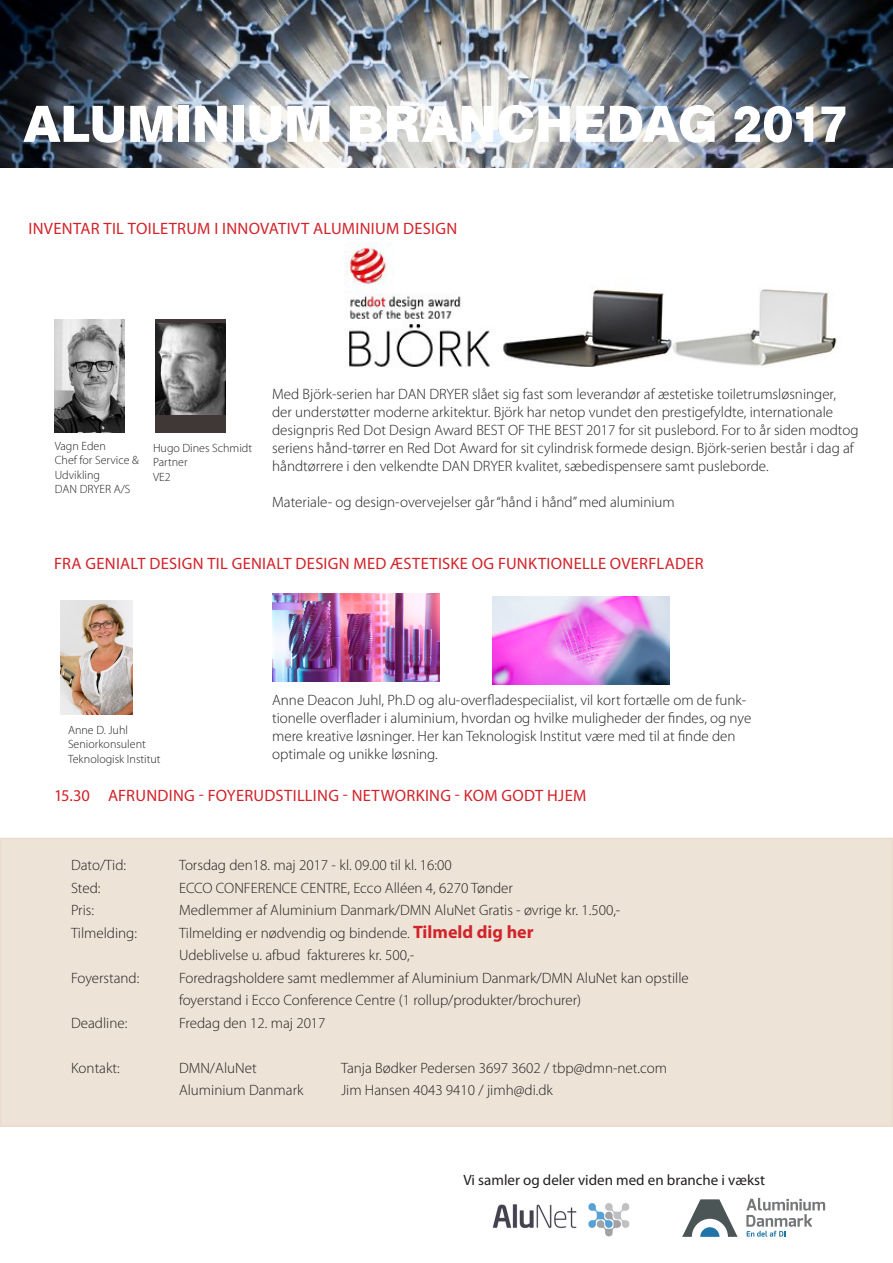
<style>
.page{position:relative;width:893px;height:1263px;background:#fff}
.page>*{position:absolute;margin:0;border:0;box-sizing:border-box;transform-origin:0 0}
.t1{font:700 51px "AG Buch BQ";letter-spacing:.005em;color:#fff}
.t2{font:16.5px "Myriad Pro";letter-spacing:.015em;color:#d1232a}
.t3{font:300 15px/18px "Myriad Pro";color:#231f20}
.t4{font:15px "Myriad Pro";color:#231f20}
.t5{font:300 12px/14.4px "Myriad Pro";color:#231f20}
.s1{font-weight:700;font-size:18px;color:#d1232a}
</style>
<div class="page">
<svg style="left:682px;top:1199px;width:55px;height:38px"></svg>
<svg style="left:746px;top:1198px;width:79px;height:38px"></svg>
<img style="left:492px;top:1203px;width:138px;height:34px">
<img style="left:0;top:0;width:893px;height:168px">
<div style="left:1px;top:838px;width:891px;height:288px;background:#ede3d7"></div>
<div style="left:0;top:838px;width:893px;height:289px;border:2px solid #eadcce"></div>
<img style="left:55px;top:320px;width:70px;height:113px">
<img style="left:344px;top:243px;width:494px;height:124px">
<div style="left:155px;top:320px;width:70px;height:113px;background:#3f3836"></div>
<img style="left:155px;top:323px;width:70px;height:92px">
<img style="left:61px;top:601px;width:71px;height:113px">
<img style="left:272px;top:593px;width:168px;height:88px">
<img style="left:492px;top:596px;width:178px;height:89px">
<p class="t1" style="left:23px;top:94px;width:827px">ALUMINIUM BRANCHEDAG 2017</p>
<p class="t2" style="left:29px;top:218px;width:430px">INVENTAR TIL TOILETRUM I INNOVATIVT ALUMINIUM DESIGN</p>
<p class="t5" style="left:55px;top:439px;width:53px">Vagn Eden</p>
<p class="t5" style="left:55px;top:453px;width:86px">Chef for Service &amp;<br>Udvikling</p>
<p class="t5" style="left:55px;top:482px;width:77px">DAN DRYER A/S</p>
<p class="t5" style="left:153px;top:441px;width:101px">Hugo Dines Schmidt</p>
<p class="t5" style="left:153px;top:455px;width:36px">Partner<br>VE2</p>
<p class="t3" style="left:272px;top:385px;width:588px">Med Björk-serien har DAN DRYER slået sig fast som leverandør af æstetiske toiletrumsløsninger, der understøtter moderne arkitektur. Björk har netop vundet den prestigefyldte, internationale designpris Red Dot Design Award BEST OF THE BEST 2017 for sit puslebord. For to år siden modtog seriens hånd-tørrer en Red Dot Award for sit cylindrisk formede design. Björk-serien består i dag af håndtørrere i den velkendte DAN DRYER kvalitet, sæbedispensere samt pusleborde.</p>
<p class="t3" style="left:272px;top:493px;width:404px">Materiale- og design-overvejelser går “hånd i hånd” med aluminium</p>
<p class="t2" style="left:54px;top:554px;width:651px">FRA GENIALT DESIGN TIL GENIALT DESIGN MED ÆSTETISKE OG FUNKTIONELLE OVERFLADER</p>
<p class="t3" style="left:272px;top:691px;width:481px">Anne Deacon Juhl, Ph.D og alu-overfladespeciialist, vil kort fortælle om de funk&shy;tionelle overflader i aluminium, hvordan og hvilke muligheder der findes, og nye mere kreative løsninger. Her kan Teknologisk Institut være med til at finde den optimale og unikke løsning.</p>
<p class="t2" style="left:54px;top:785px;width:534px">15.30 AFRUNDING - FOYERUDSTILLING - NETWORKING - KOM GODT HJEM</p>
<p class="t5" style="left:68px;top:723px;width:61px">Anne D. Juhl</p>
<p class="t5" style="left:68px;top:737px;width:79px">Seniorkonsulent</p>
<p class="t5" style="left:68px;top:752px;width:94px">Teknologisk Institut</p>
<p class="t3" style="left:71px;top:856px;width:57px">Dato/Tid:</p>
<p class="t3" style="left:179px;top:856px;width:274px">Torsdag den18. maj 2017 - kl. 09.00 til kl. 16:00</p>
<p class="t3" style="left:71px;top:879px;width:31px">Sted:</p>
<p class="t3" style="left:179px;top:879px;width:335px">ECCO CONFERENCE CENTRE, Ecco Alléen 4, 6270 Tønder</p>
<p class="t3" style="left:71px;top:901px;width:25px">Pris:</p>
<p class="t3" style="left:179px;top:901px;width:443px">Medlemmer af Aluminium Danmark/DMN AluNet Gratis - øvrige kr. 1.500,-</p>
<p class="t3" style="left:71px;top:924px;width:68px">Tilmelding:</p>
<p class="t3" style="left:179px;top:922px;width:356px;line-height:22.5px">Tilmelding er nødvendig og bindende. <span class="s1">Tilmeld dig her<br></span>Udeblivelse u. afbud faktureres kr. 500,-</p>
<p class="t3" style="left:71px;top:969px;width:70px">Foyerstand:</p>
<p class="t3" style="left:179px;top:967px;width:511px;line-height:22.5px">Foredragsholdere samt medlemmer af Aluminium Danmark/DMN AluNet kan opstille foyerstand i Ecco Conference Centre (1 rollup/produkter/brochurer)</p>
<p class="t3" style="left:71px;top:1014px;width:58px">Deadline:</p>
<p class="t3" style="left:179px;top:1014px;width:148px">Fredag den 12. maj 2017</p>
<p class="t3" style="left:71px;top:1059px;width:50px">Kontakt:</p>
<p class="t3" style="left:179px;top:1059px;width:79px">DMN/AluNet</p>
<p class="t3" style="left:341px;top:1059px;width:327px">Tanja Bødker Pedersen 3697 3602 / tbp@dmn-net.com</p>
<p class="t3" style="left:179px;top:1081px;width:126px">Aluminium Danmark</p>
<p class="t3" style="left:341px;top:1081px;width:213px">Jim Hansen 4043 9410 / jimh@di.dk</p>
<p class="t4" style="left:463px;top:1171px;width:303px">Vi samler og deler viden med en branche i vækst</p>
</div>
